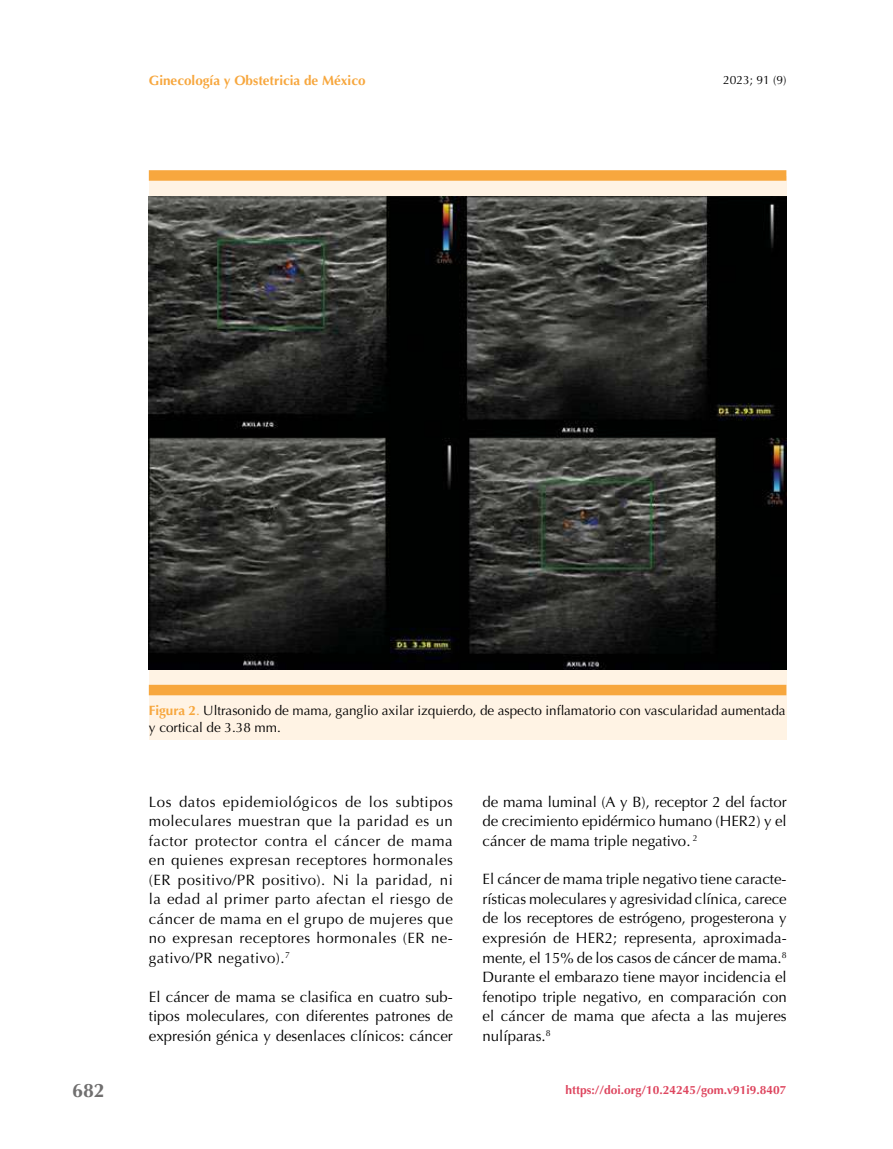
<style>
.page{position:relative;width:893px;height:1149px;background:#fff}
.page>*{position:absolute;margin:0;border:0;box-sizing:border-box;transform-origin:0 0}
.t1{font:700 19.5px "Optima";color:#706f6f}
.t2{font:15px/19.5px "Optima";color:#000;text-align:justify}
.t3{font:13.5px/16.5px "Optima";color:#000}
.t4{font:700 13.5px "Optima";color:#f7a73e}
.t5{font:700 12px "Optima";color:#de465f}
.t6{font:12px "Optima";color:#000}
.s1{font-weight:700;color:#f7a73e}
.s2{color:#f7a73e}
</style>
<div class="page">
<div style="left:149px;top:177px;width:638px;height:562px;background:#fff3e4"></div>
<div style="left:149px;top:684px;width:637px;height:11px;background:#f7a73e"></div>
<div style="left:149px;top:170px;width:637px;height:11px;background:#f7a73e"></div>
<img style="left:149px;top:196px;width:638px;height:473px">
<p class="t4" style="left:149px;top:73px;width:218px">Ginecología y Obstetricia de México</p>
<p class="t6" style="left:723px;top:73px;width:65px">2023; 91 (9)</p>
<h1 class="t1" style="left:72px;top:1079px;width:34px">682</h1>
<p class="t3" style="left:149px;top:702px;width:638px"><span class="s1">Figura 2</span><span class="s2">.</span> Ultrasonido de mama, ganglio axilar izquierdo, de aspecto inflamatorio con vascularidad aumentada y cortical de 3.38 mm.</p>
<p class="t2" style="left:149px;top:791px;width:306px">Los datos epidemiológicos de los subtipos moleculares muestran que la paridad es un factor protector contra el cáncer de mama en quienes expresan receptores hormonales (ER positivo/PR positivo). Ni la paridad, ni la edad al primer parto afectan el riesgo de cáncer de mama en el grupo de mujeres que no expresan receptores hormonales (ER ne&shy;gativo/PR negativo).<sup>7</sup></p>
<p class="t2" style="left:149px;top:986px;width:306px">El cáncer de mama se clasifica en cuatro sub&shy;tipos moleculares, con diferentes patrones de expresión génica y desenlaces clínicos: cáncer</p>
<p class="t2" style="left:483px;top:791px;width:306px">de mama luminal (A y B), receptor 2 del factor de crecimiento epidérmico humano (HER2) y el cáncer de mama triple negativo. <sup>2</sup></p>
<p class="t2" style="left:483px;top:869px;width:306px">El cáncer de mama triple negativo tiene caracte&shy;rísticas moleculares y agresividad clínica, carece de los receptores de estrógeno, progesterona y expresión de HER2; representa, aproximada&shy;mente, el 15% de los casos de cáncer de mama.<sup>8<br></sup>Durante el embarazo tiene mayor incidencia el fenotipo triple negativo, en comparación con el cáncer de mama que afecta a las mujeres nulíparas.<sup>8</sup></p>
<p class="t5" style="left:566px;top:1082px;width:222px">https://doi.org/10.24245/gom.v91i9.8407</p>
</div>
